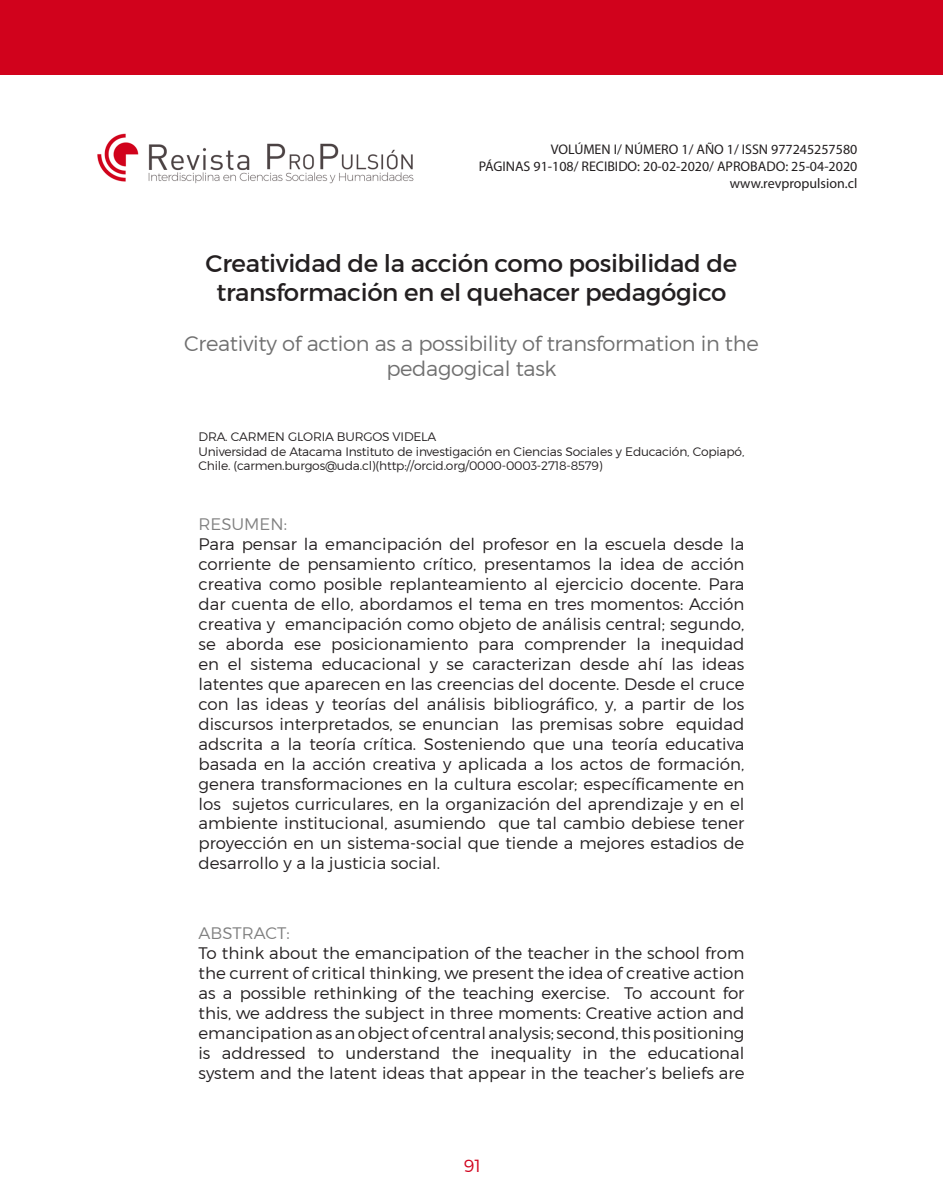
<style>
.page{position:relative;width:943px;height:1191px;background:#fff}
.page>*{position:absolute;margin:0;border:0;box-sizing:border-box;transform-origin:0 0}
._00_parrafo_titulo_e{font:24.5px/29.4px "Montserrat";letter-spacing:-.015em;color:#231f20;text-align:center}
._01_titulo_párrafo_i{font:300 21px/25.2px "Montserrat";letter-spacing:-.015em;color:#707070;text-align:center}
.t1{font:300 17.5px "Montserrat";color:#d1021c}
._05_parrafo_resumen{font:300 16.62px/19.9px "Montserrat";color:#231f20;text-align:justify}
._04_parrafo_resumen{font:300 16.62px "Montserrat";color:#808080}
.parrafo_ISNN{font:14px "Myriad Pro";color:#231f20}
._03_parrafo_instituc{font:300 12.25px/14.7px "Montserrat";letter-spacing:-.015em;color:#231f20}
._02_parrafo_autor{font:300 12.25px "Montserrat";letter-spacing:-.015em;color:#231f20}
</style>
<div class="page">
<div style="left:0;top:0;width:943px;height:74px;background:#d1021c"></div>
<img style="left:97px;top:133px;width:317px;height:51px">
<p class="parrafo_ISNN" style="left:550px;top:141px;width:308px">VOLÚMEN I/ NÚMERO 1/ AÑO 1/ ISSN 977245257580</p>
<p class="parrafo_ISNN" style="left:479px;top:158px;width:380px">PÁGINAS 91-108/ RECIBIDO: 20-02-2020/ APROBADO: 25-04-2020</p>
<p class="parrafo_ISNN" style="left:729px;top:175px;width:129px">www.revpropulsion.cl</p>
<p class="_00_parrafo_titulo_e" style="left:206px;top:248px;width:533px">Creatividad de la acción como posibilidad de transformación en el quehacer pedagógico</p>
<p class="_01_titulo_párrafo_i" style="left:184px;top:331px;width:576px">Creativity of action as a possibility of transformation in the pedagogical task</p>
<p class="_02_parrafo_autor" style="left:198px;top:429px;width:239px">DRA. CARMEN GLORIA BURGOS VIDELA</p>
<p class="_03_parrafo_instituc" style="left:198px;top:443px;width:547px">Universidad de Atacama Instituto de investigación en Ciencias Sociales y Educación, Copiapó,<br>Chile. (carmen.burgos@uda.cl)(http://orcid.org/0000-0003-2718-8579)</p>
<p class="_04_parrafo_resumen" style="left:198px;top:514px;width:90px">RESUMEN:</p>
<p class="_05_parrafo_resumen" style="left:198px;top:534px;width:547px">Para pensar la emancipación del profesor en la escuela desde la corriente de pensamiento crítico, presentamos la idea de acción creativa como posible replanteamiento al ejercicio docente. Para dar cuenta de ello, abordamos el tema en tres momentos: Acción creativa y emancipación como objeto de análisis central; segundo, se aborda ese posicionamiento para comprender la inequidad en el sistema educacional y se caracterizan desde ahí las ideas latentes que aparecen en las creencias del docente. Desde el cruce con las ideas y teorías del análisis bibliográfico, y, a partir de los discursos interpretados, se enuncian las premisas sobre equidad adscrita a la teoría crítica. Sosteniendo que una teoría educativa basada en la acción creativa y aplicada a los actos de formación, genera transformaciones en la cultura escolar; específicamente en los sujetos curriculares, en la organización del aprendizaje y en el ambiente institucional, asumiendo que tal cambio debiese tener proyección en un sistema-social que tiende a mejores estadios de desarrollo y a la justicia social.</p>
<p class="_04_parrafo_resumen" style="left:198px;top:923px;width:93px">ABSTRACT:</p>
<p class="_05_parrafo_resumen" style="left:198px;top:942px;width:547px">To think about the emancipation of the teacher in the school from the current of critical thinking, we present the idea of creative action as a possible rethinking of the teaching exercise. To account for this, we address the subject in three moments: Creative action and emancipation as an object of central analysis; second, this positioning is addressed to understand the inequality in the educational system and the latent ideas that appear in the teacher’s beliefs are</p>
<p class="t1" style="left:464px;top:1155px;width:19px">91</p>
</div>
